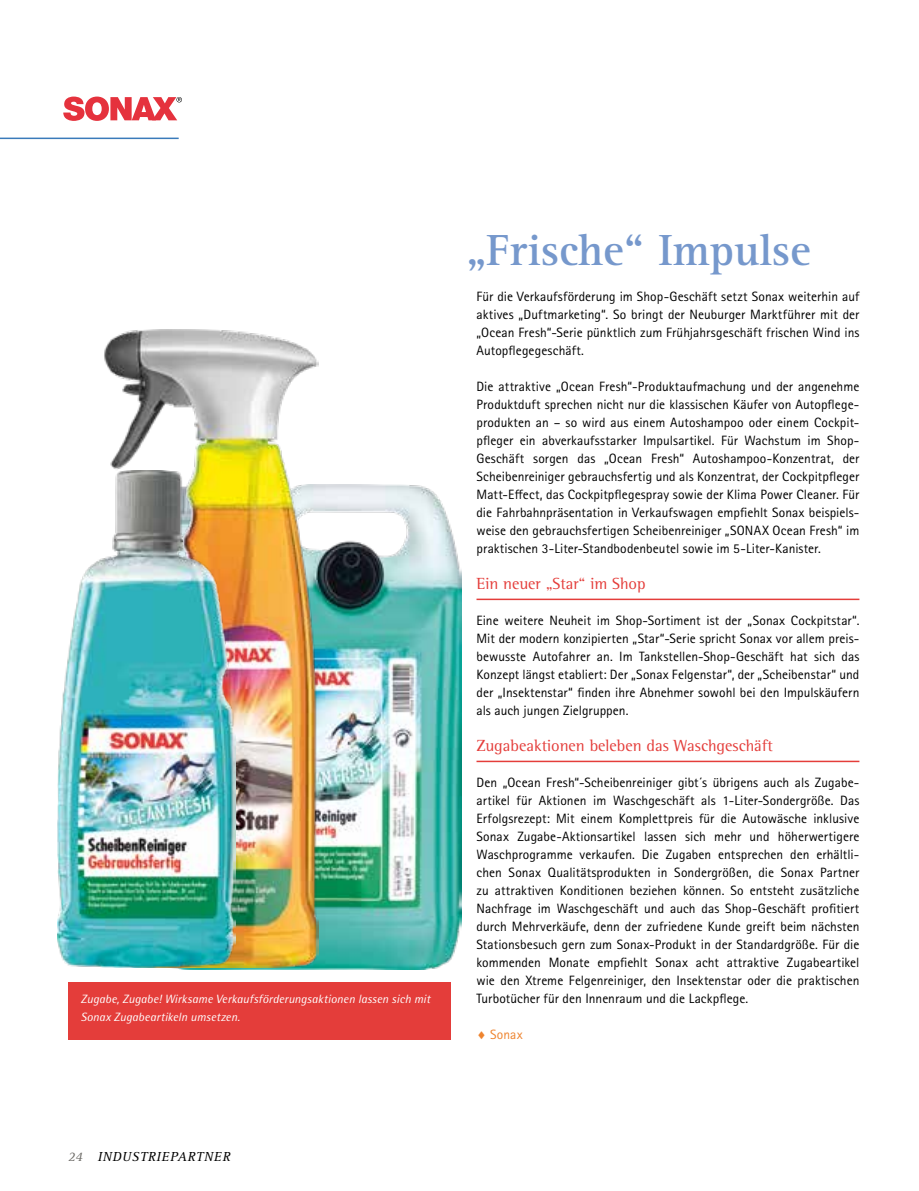
<style>
.page{position:relative;width:919px;height:1191px;background:#fff}
.page>*{position:absolute;margin:0;border:0;box-sizing:border-box;transform-origin:0 0}
.t1{font:700 45px "Rotis Serif Pro";color:#7698cc}
.t2{font:16.5px "Rotis Semi Serif Pro";color:#e43d3a}
.t3{font:13.5px/18px "Rotis Sans Serif Pro";letter-spacing:.005em;color:#000;text-align:justify}
.t4{font:italic 13.5px "Rotis Serif Pro";letter-spacing:.05em;color:#000}
.t5{font:13.5px "Rotis Sans Serif Pro";letter-spacing:.01em;color:#ee842f}
.t6{font:italic 12px/18px "Rotis Semi Sans Pro";letter-spacing:.005em;color:#fff}
.s1{color:#6a6864}
</style>
<div class="page">
<img style="left:145px;top:484px;width:316px;height:485px">
<img style="left:104px;top:329px;width:214px;height:638px">
<img style="left:57px;top:470px;width:178px;height:497px">
<hr style="left:0;top:138px;width:179px;height:1px;background:#3a7aba">
<hr style="left:476px;top:598px;width:383px;height:2px;background:#e43d3a">
<hr style="left:476px;top:760px;width:383px;height:2px;background:#e43d3a">
<svg style="left:63px;top:97px;width:119px;height:24px"></svg>
<div style="left:68px;top:982px;width:383px;height:57px;background:#e43d3a"></div>
<p class="t6" style="left:81px;top:990px;width:351px">Zugabe, Zugabe! Wirksame Verkaufsförderungsaktionen lassen sich mit<br>Sonax Zugabeartikeln umsetzen.</p>
<h1 class="t1" style="left:466px;top:222px;width:346px">„Frische“ Impulse</h1>
<p class="t3" style="left:476px;top:288px;width:384px">Für die Verkaufsförderung im Shop-Geschäft setzt Sonax weiterhin auf aktives „Duftmarketing“. So bringt der Neuburger Marktführer mit der „Ocean Fresh“-Serie pünktlich zum Frühjahrsgeschäft frischen Wind ins Autopflegegeschäft.</p>
<p class="t3" style="left:476px;top:378px;width:384px">Die attraktive „Ocean Fresh“-Produktaufmachung und der angenehme Produktduft sprechen nicht nur die klassischen Käufer von Autopflege&shy;produkten an – so wird aus einem Autoshampoo oder einem Cockpit&shy;pfleger ein abverkaufsstarker Impulsartikel. Für Wachstum im Shop-Geschäft sorgen das „Ocean Fresh“ Autoshampoo-Konzentrat, der Scheibenreiniger gebrauchsfertig und als Konzentrat, der Cockpitpfleger Matt-Effect, das Cockpitpflegespray sowie der Klima Power Cleaner. Für die Fahrbahnpräsentation in Verkaufswagen empfiehlt Sonax beispiels&shy;weise den gebrauchsfertigen Scheibenreiniger „SONAX Ocean Fresh“ im praktischen 3-Liter-Standbodenbeutel sowie im 5-Liter-Kanister.</p>
<p class="t2" style="left:476px;top:573px;width:171px">Ein neuer „Star“ im Shop</p>
<p class="t3" style="left:476px;top:612px;width:384px">Eine weitere Neuheit im Shop-Sortiment ist der „Sonax Cockpitstar“.<br>Mit der modern konzipierten „Star“-Serie spricht Sonax vor allem preis&shy;bewusste Autofahrer an. Im Tankstellen-Shop-Geschäft hat sich das Konzept längst etabliert: Der „Sonax Felgenstar“, der „Scheibenstar“ und der „Insektenstar“ finden ihre Abnehmer sowohl bei den Impulskäufern als auch jungen Zielgruppen.</p>
<p class="t2" style="left:476px;top:735px;width:298px">Zugabeaktionen beleben das Waschgeschäft</p>
<p class="t3" style="left:476px;top:774px;width:384px">Den „Ocean Fresh“-Scheibenreiniger gibt´s übrigens auch als Zugabe&shy;artikel für Aktionen im Waschgeschäft als 1-Liter-Sondergröße. Das Erfolgsrezept: Mit einem Komplettpreis fü r die Autowäsche inklusive Sonax Zugabe-Aktionsartikel lassen sich mehr und höherwertigere Waschprogramme verkaufen. Die Zugaben entsprechen den erhältli&shy;chen Sonax Qualitätsprodukten in Sondergrößen, die Sonax Partner zu attraktiven Konditionen beziehen können. So entsteht zusätzliche Nachfrage im Waschgeschäft und auch das Shop-Geschäft profitiert durch Mehrverkäufe, denn der zufriedene Kunde greift beim nächsten Stationsbesuch gern zum Sonax-Produkt in der Standardgröße. Für die kommenden Monate empfiehlt Sonax acht attraktive Zugabeartikel wie den Xtreme Felgenreiniger, den Insektenstar oder die praktischen Turbotücher für den Innenraum und die Lackpflege.</p>
<p class="t5" style="left:476px;top:1026px;width:48px">♦ Sonax</p>
<p class="t4" style="left:68px;top:1148px;width:164px"><span class="s1">24</span> INDUSTRIEPARTNER</p>
</div>
